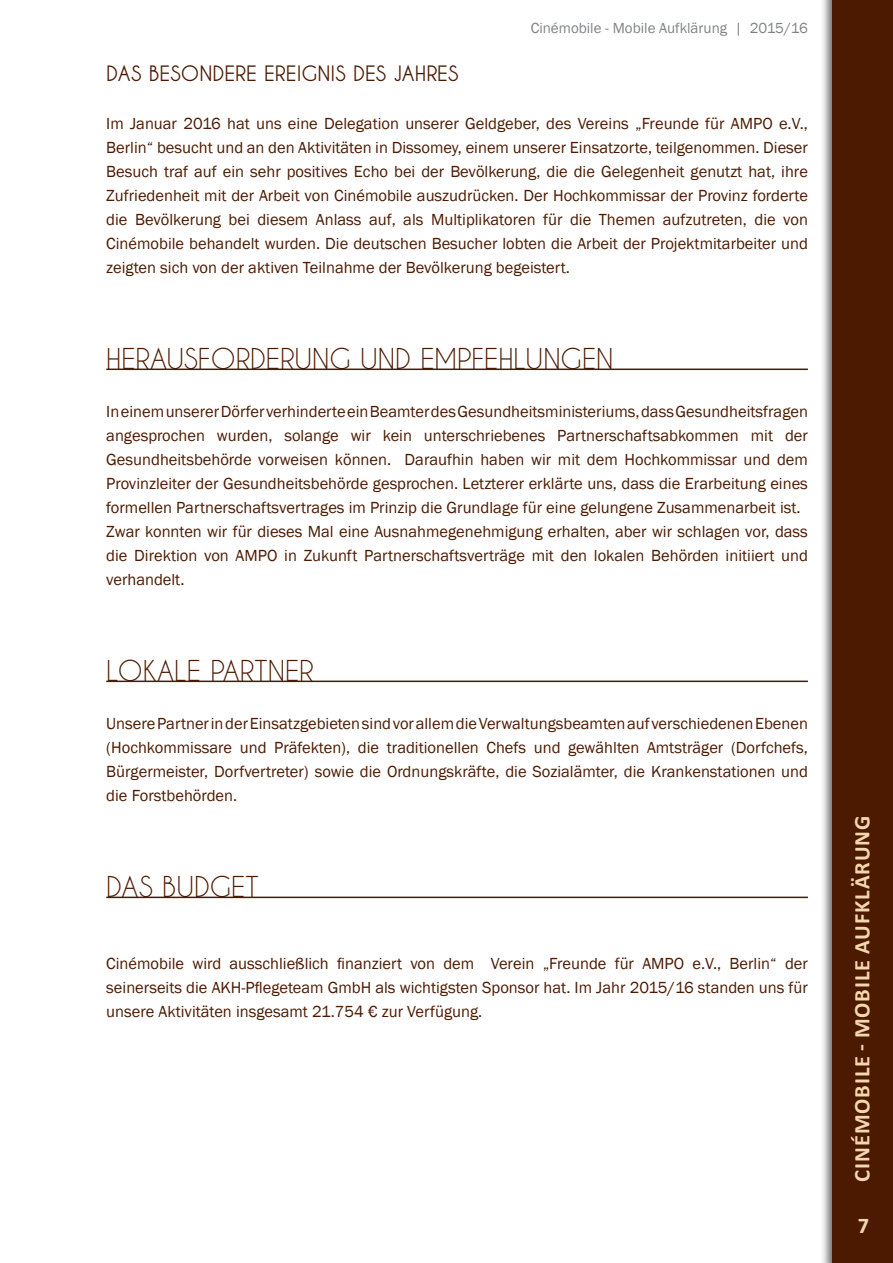
<style>
.page{position:relative;width:893px;height:1263px;background:#fff}
.page>*{position:absolute;margin:0;border:0;box-sizing:border-box;transform-origin:0 0}
.Überschrift{font:27px "Caviar Dreams";color:#4c1a01}
.t1{font:700 22.5px "Calibri";letter-spacing:.04em;color:#f3d6ad}
.Überschrift_2{font:700 21px "Caviar Dreams";color:#4c1a01}
.Fließtext{font:16.5px/24px "Franklin Gothic";color:#4c1a01;text-align:justify}
.t2{font:15px "Franklin Gothic";color:#808285}
</style>
<div class="page">
<div style="left:821px;top:0;width:72px;height:1263px;background:#000;opacity:.6"></div>
<div style="left:832px;top:0;width:61px;height:1263px;background:#4c1a01"></div>
<hr style="left:106px;top:369px;width:702px;height:1px;background:#4c1a01">
<hr style="left:106px;top:681px;width:702px;height:1px;background:#4c1a01">
<hr style="left:106px;top:897px;width:702px;height:1px;background:#4c1a01">
<p class="t2" style="left:531px;top:18px;width:279px">Cinémobile - Mobile Aufklärung | 2015/16</p>
<p class="Überschrift_2" style="left:106px;top:61px;width:354px">DAS BESONDERE EREIGNIS DES JAHRES</p>
<p class="Fließtext" style="left:106px;top:111px;width:703px">Im Januar 2016 hat uns eine Delegation unserer Geldgeber, des Vereins „Freunde für AMPO e.V., Berlin“ besucht und an den Aktivitäten in Dissomey, einem unserer Einsatzorte, teilgenommen. Dieser Besuch traf auf ein sehr positives Echo bei der Bevölkerung, die die Gelegenheit genutzt hat, ihre Zufriedenheit mit der Arbeit von Cinémobile auszudrücken. Der Hochkommissar der Provinz forderte die Bevölkerung bei diesem Anlass auf, als Multiplikatoren für die Themen aufzutreten, die von Cinémobile behandelt wurden. Die deutschen Besucher lobten die Arbeit der Projektmitarbeiter und zeigten sich von der aktiven Teilnahme der Bevölkerung begeistert.</p>
<p class="Überschrift" style="left:106px;top:343px;width:509px">HERAUSFORDERUNG UND EMPFEHLUNGEN</p>
<p class="Fließtext" style="left:106px;top:399px;width:703px">In einem unserer Dörfer verhinderte ein Beamter des Gesundheitsministeriums, dass Gesundheitsfragen angesprochen wurden, solange wir kein unterschriebenes Partnerschaftsabkommen mit der Gesundheitsbehörde vorweisen können. Daraufhin haben wir mit dem Hochkommissar und dem Provinzleiter der Gesundheitsbehörde gesprochen. Letzterer erklärte uns, dass die Erarbeitung eines formellen Partnerschaftsvertrages im Prinzip die Grundlage für eine gelungene Zusammenarbeit ist.</p>
<p class="Fließtext" style="left:106px;top:519px;width:703px">Zwar konnten wir für dieses Mal eine Ausnahmegenehmigung erhalten, aber wir schlagen vor, dass die Direktion von AMPO in Zukunft Partnerschaftsverträge mit den lokalen Behörden initiiert und verhandelt.</p>
<p class="Überschrift" style="left:106px;top:655px;width:209px">LOKALE PARTNER</p>
<p class="Fließtext" style="left:106px;top:711px;width:703px">Unsere Partner in der Einsatzgebieten sind vor allem die Verwaltungsbeamten auf verschiedenen Ebenen (Hochkommissare und Präfekten), die traditionellen Chefs und gewählten Amtsträger (Dorfchefs, Bürgermeister, Dorfvertreter) sowie die Ordnungskräfte, die Sozialämter, die Krankenstationen und die Forstbehörden.</p>
<p class="Überschrift" style="left:106px;top:871px;width:154px">DAS BUDGET</p>
<p class="Fließtext" style="left:106px;top:951px;width:703px">Cinémobile wird ausschließlich finanziert von dem Verein „Freunde für AMPO e.V., Berlin“ der seinerseits die AKH-Pflegeteam GmbH als wichtigsten Sponsor hat. Im Jahr 2015/16 standen uns für unsere Aktivitäten insgesamt 21.754 € zur Verfügung.</p>
<h2 class="t1" style="left:848px;top:1182px;width:368px;rotate:-90deg">Cinémobile - Mobile Aufklärung</h2>
<h2 class="t1" style="left:858px;top:1211px;width:13px">7</h2>
</div>
